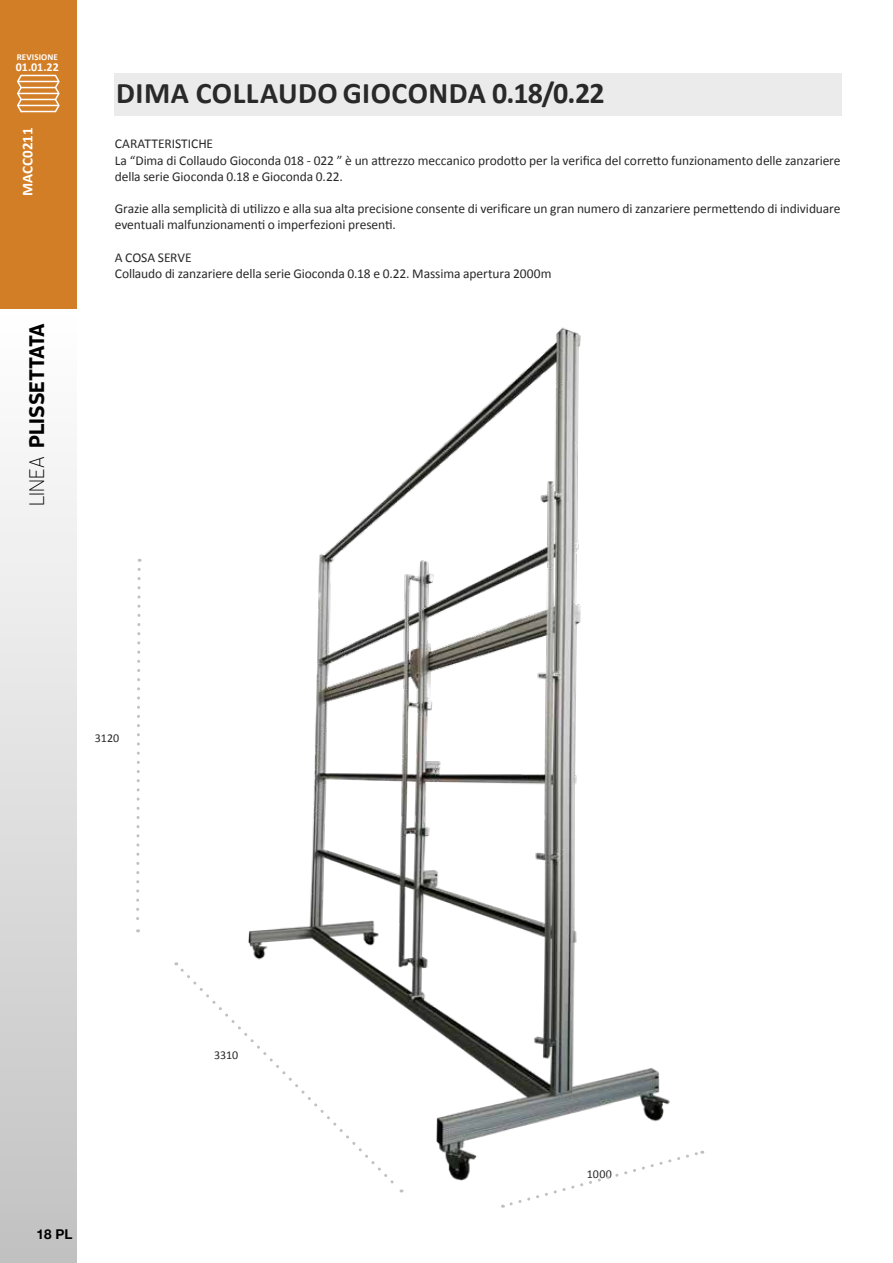
<style>
.page{position:relative;width:893px;height:1263px;background:#fff}
.page>*{position:absolute;margin:0;border:0;box-sizing:border-box;transform-origin:0 0}
.t1{font:700 30px "Calibri";letter-spacing:.015em;color:#292929}
.t2{font:700 21px "Enzo OT";color:#000}
.t3{font:700 15px "Calibri";color:#fff}
.t4{font:13.5px/16.2px "Calibri";letter-spacing:-.01em;color:#292929}
.t5{font:700 13.5px "Helvetica Neue";color:#000}
.t6{font:12px "Calibri";letter-spacing:.005em;color:#292929}
.t7{font:700 12px "Calibri";color:#fff}
.t8{font:700 9px "Calibri";letter-spacing:.01em;color:#fff}
.s1{font-weight:300}
</style>
<div class="page">
<div style="left:0;top:311px;width:77px;height:952px;background:linear-gradient(to bottom,#fff,#c2c2c2)"></div>
<div style="left:0;top:0;width:77px;height:308px;background:#d27e26"></div>
<svg style="left:17px;top:74px;width:43px;height:39px"></svg>
<hr style="left:18px;top:105px;width:41px;height:1px;background:#fff">
<hr style="left:18px;top:93px;width:41px;height:1px;background:#fff">
<hr style="left:18px;top:81px;width:41px;height:1px;background:#fff">
<hr style="left:21px;top:87px;width:34px;height:1px;background:#fff">
<hr style="left:21px;top:99px;width:34px;height:1px;background:#fff">
<img style="left:137px;top:327px;width:568px;height:866px">
<svg style="left:178px;top:966px;width:224px;height:226px"></svg>
<svg style="left:136px;top:559px;width:6px;height:373px"></svg>
<svg style="left:502px;top:1150px;width:201px;height:58px"></svg>
<div style="left:115px;top:74px;width:727px;height:42px;background:#ebebeb"></div>
<p class="t8" style="left:17px;top:51px;width:42px">REVISIONE</p>
<p class="t7" style="left:16px;top:58px;width:44px">01.01.22</p>
<p class="t3" style="left:17px;top:196px;width:70px;rotate:-90deg">MACC0211</p>
<h2 class="t2" style="left:24px;top:506px;width:184px;rotate:-90deg"><span class="s1">LINEA</span> PLISSETTATA</h2>
<h1 class="t1" style="left:116px;top:72px;width:490px">DIMA COLLAUDOGIOCONDA 0.18/0.22</h1>
<p class="t4" style="left:115px;top:135px;width:727px">CARATTERISTICHE<br>La “Dima di Collaudo Gioconda 018 - 022 ” è un attrezzo meccanico prodotto per la verifica del corretto funzionamento delle zanzariere della serie Gioconda 0.18 e Gioconda 0.22.</p>
<p class="t4" style="left:115px;top:200px;width:727px">Grazie alla semplicità di utilizzo e alla sua alta precisione consente di verificare un gran numero di zanzariere permettendo di individuare eventuali malfunzionamenti o imperfezioni presenti.</p>
<p class="t4" style="left:115px;top:249px;width:438px">A COSA SERVE<br>Collaudo di zanzariere della serie Gioconda 0.18 e 0.22. Massima apertura 2000m</p>
<p class="t6" style="left:95px;top:730px;width:26px">3120</p>
<p class="t5" style="left:37px;top:1223px;width:37px">18 PL</p>
<p class="t6" style="left:214px;top:1047px;width:26px">3310</p>
<p class="t6" style="left:587px;top:1165px;width:27px">1000</p>
</div>
